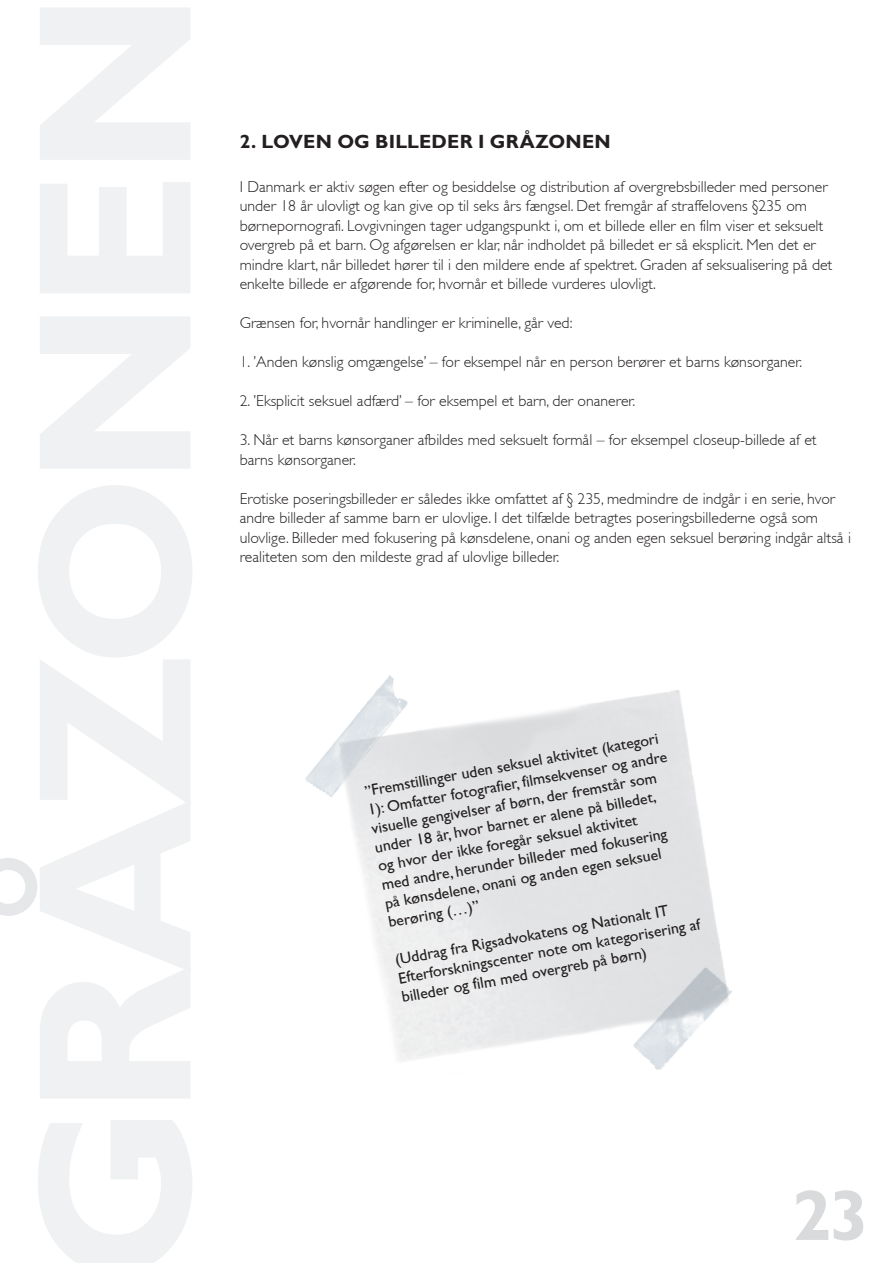
<style>
.page{position:relative;width:893px;height:1263px;background:#fff}
.page>*{position:absolute;margin:0;border:0;box-sizing:border-box;transform-origin:0 0}
.t1{font:700 72px "Gill Sans";color:#d9dadc}
.t2{font:700 19.2px "Gill Sans";letter-spacing:.01em;color:#231f20}
.t3{font:15.9px/19px "Gill Sans";color:#231f20}
.t4{font:300 15.75px/19.5px "Gill Sans";color:#231f20}
</style>
<div class="page">
<svg style="left:38px;top:8px;width:154px;height:1255px;fill:#f0f1f2"></svg>
<svg style="left:0;top:858px;width:37px;height:58px"></svg>
<img style="left:305px;top:674px;width:158px;height:132px">
<img style="left:609px;top:950px;width:124px;height:120px">
<p class="t2" style="left:240px;top:130px;width:373px">2. LOVEN OG BILLEDER I GRÅZONEN</p>
<p class="t4" style="left:240px;top:177px;width:594px">I Danmark er aktiv søgen efter og besiddelse og distribution af overgrebsbilleder med personer under 18 år ulovligt og kan give op til seks års fængsel. Det fremgår af straffelovens §235 om børnepornografi. Lovgivningen tager udgangspunkt i, om et billede eller en film viser et seksuelt overgreb på et barn. Og afgørelsen er klar, når indholdet på billedet er så eksplicit. Men det er mindre klart, når billedet hører til i den mildere ende af spektret. Graden af seksualisering på det enkelte billede er afgørende for, hvornår et billede vurderes ulovligt.</p>
<p class="t4" style="left:240px;top:313px;width:334px">Grænsen for, hvornår handlinger er kriminelle, går ved:</p>
<p class="t4" style="left:240px;top:352px;width:564px">1. ’Anden kønslig omgængelse’ – for eksempel når en person berører et barns kønsorganer.</p>
<p class="t4" style="left:240px;top:391px;width:397px">2. ’Eksplicit seksuel adfærd’ – for eksempel et barn, der onanerer.</p>
<p class="t4" style="left:240px;top:430px;width:578px">3. Når et barns kønsorganer afbildes med seksuelt formål – for eksempel closeup-billede af et barns kønsorganer.</p>
<p class="t4" style="left:240px;top:489px;width:613px">Erotiske poseringsbilleder er således ikke omfattet af § 235, medmindre de indgår i en serie, hvor andre billeder af samme barn er ulovlige. I det tilfælde betragtes poseringsbillederne også som ulovlige. Billeder med fokusering på kønsdelene, onani og anden egen seksuel berøring indgår altså i realiteten som den mildeste grad af ulovlige billeder.</p>
<p class="t3" style="left:363px;top:781px;width:305px;rotate:-10deg">”Fremstillinger uden seksuel aktivitet (kategori 1): Omfatter fotografier, filmsekvenser og andre visuelle gengivelser af børn, der fremstår som under 18 år, hvor barnet er alene på billedet, og hvor der ikke foregår seksuel aktivitet<br>med andre, herunder billeder med fokusering på kønsdelene, onani og anden egen seksuel berøring (…)”</p>
<p class="t3" style="left:393px;top:949px;width:308px;rotate:-10deg">(Uddrag fra Rigsadvokatens og Nationalt IT<br>Efterforskningscenter note om kategorisering af billeder og film med overgreb på børn)</p>
<h1 class="t1" style="left:792px;top:1173px;width:79px">23</h1>
</div>
